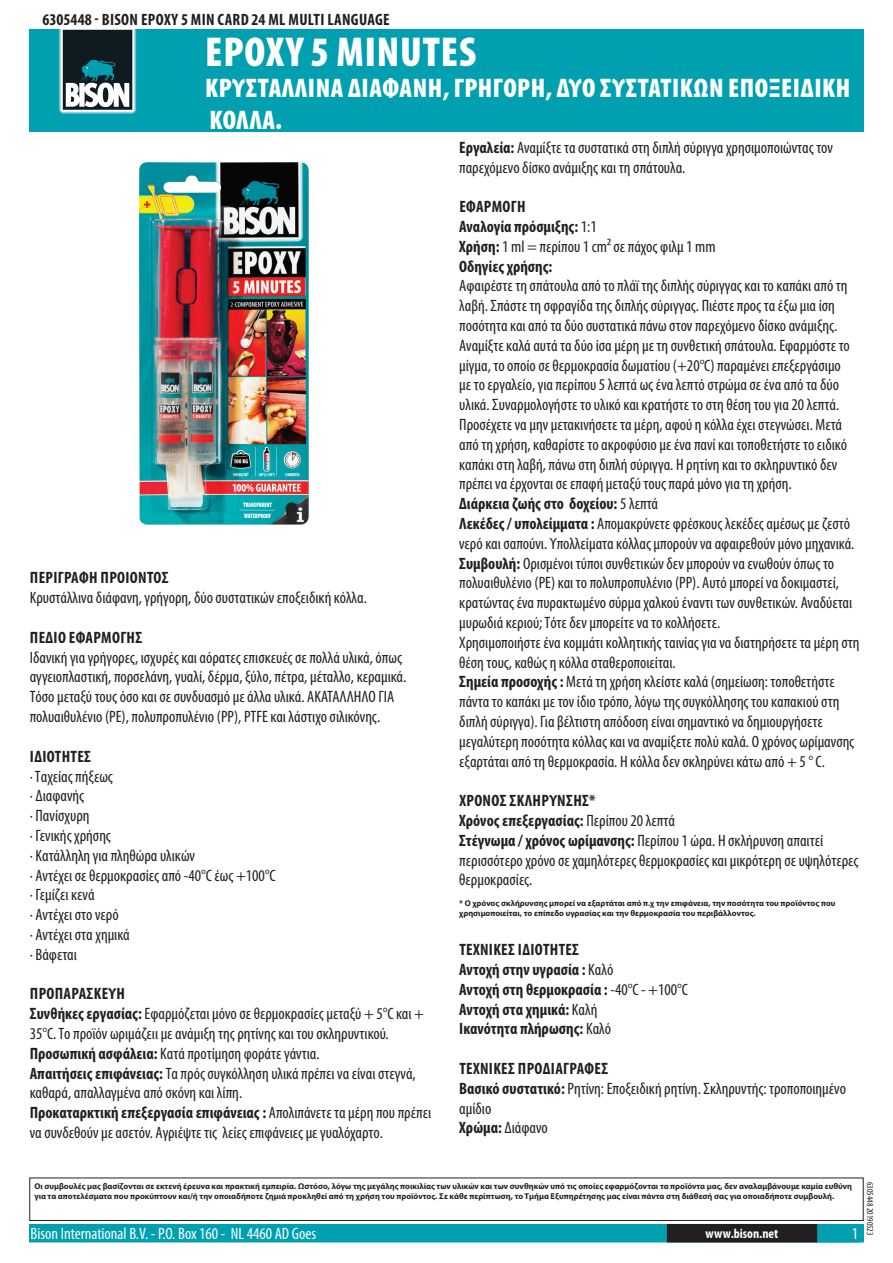
<style>
.page{position:relative;width:893px;height:1263px;background:#fff}
.page>*{position:absolute;margin:0;border:0;box-sizing:border-box;transform-origin:0 0}
.t1{font:900 condensed 42px "Myriad Pro";letter-spacing:.02em;color:#fff}
.t2{font:900 condensed 27px/32.4px "Myriad Pro";letter-spacing:.02em;color:#fff}
.t3{font:condensed 16.5px/19.8px "Myriad Pro";color:#231f20}
.t4{font:700 condensed 16.5px/19.8px "Myriad Pro";letter-spacing:.005em;color:#231f20}
.t5{font:condensed 16.5px "Myriad Pro";color:#fff}
.t6{font:700 condensed 13.5px "Myriad Pro";letter-spacing:.015em;color:#fff}
.t7{font:condensed 9px "Myriad Pro";color:#231f20}
.t8{font:700 8.4px/10.1px "Myriad Pro";color:#231f20}
.s1{font-weight:700}
.s2{font-weight:400}
</style>
<div class="page">
<div style="left:30px;top:1225px;width:833px;height:17px;background:#00a0b0"></div>
<div style="left:29px;top:1224px;width:835px;height:18px;border:2px solid #00a0b0"></div>
<div style="left:816px;top:1224px;width:44px;height:18px;border:2px solid #00a0b0"></div>
<div style="left:668px;top:1225px;width:148px;height:17px;background:#231f20"></div>
<div style="left:667px;top:1224px;width:150px;height:18px;border:2px solid #231f20"></div>
<div style="left:29px;top:1177px;width:835px;height:44px;border:1px solid #231f20"></div>
<div style="left:30px;top:30px;width:834px;height:102px;background:#00a0b0"></div>
<svg style="left:59px;top:30px;width:78px;height:84px;background:#516970"></svg>
<img style="left:139px;top:162px;width:170px;height:363px">
<p class="t4" style="left:43px;top:9px;width:347px">6305448 - BISON EPOXY 5 MIN CARD 24 ML MULTI LANGUAGE</p>
<h1 class="t1" style="left:205px;top:25px;width:272px">EPOXY 5 MINUTES</h1>
<h2 class="t2" style="left:205px;top:71px;width:643px">KΡΥΣΤΆΛΛΙΝΑ ΔΙΆΦΑΝΗ, ΓΡΉΓΟΡΗ, ΔΎΟ ΣΥΣΤΑΤΙΚΏΝ ΕΠΟΞΕΙΔΙΚΉ<br>ΚΌΛΛΑ.</h2>
<p class="t4" style="left:30px;top:568px;width:140px">ΠΕΡΙΓΡΑΦH ΠΡΟIOΝΤΟΣ</p>
<p class="t3" style="left:30px;top:588px;width:339px">Kρυστάλλινα διάφανη, γρήγορη, δύο συστατικών εποξειδική κόλλα.</p>
<p class="t4" style="left:30px;top:627px;width:114px">ΠΕΔIΟ ΕΦΑΡΜΟΓHΣ</p>
<p class="t3" style="left:30px;top:647px;width:378px">Ιδανική για γρήγορες, ισχυρές και αόρατες επισκευές σε πολλά υλικά, όπως αγγειοπλαστική, πορσελάνη, γυαλί, δέρμα, ξύλο, πέτρα, μέταλλο, κεραμικά.<br>Τόσο μεταξύ τους όσο και σε συνδυασμό με άλλα υλικά. ΑΚΑΤΑΛΛΗΛΟ ΓΙΑ πολυαιθυλένιο (PE), πολυπροπυλένιο (PP), PTFE και λάστιχο σιλικόνης.</p>
<p class="t4" style="left:30px;top:746px;width:63px">ΙΔIOΤΗΤΕΣ</p>
<p class="t3" style="left:30px;top:766px;width:247px">· Ταχείας πήξεως<br>· Διαφανής<br>· Πανίσχυρη<br>· Γενικής χρήσης<br>· Κατάλληλη για πληθώρα υλικών<br>· Αντέχει σε θερμοκρασίες από -40°C έως +100°C · Γεμίζει κενά<br>· Αντέχει στο νερό<br>· Αντέχει στα χημικά<br>· Βάφεται</p>
<p class="t3" style="left:30px;top:984px;width:403px"><span class="s1">ΠΡΟΠΑΡΑΣΚΕΥΉ<br>ΣΥΝΘΉΚΕΣ ΕΡΓΑΣΊΑΣ:</span> Εφαρμόζεται μόνο σε θερμοκρασίες μεταξύ + 5°C και + 35°C. Το προϊόν ωριμάζειι με ανάμιξη της ρητίνης και του σκληρυντικού.<br><span class="s1">ΠΡΟΣΩΠΙΚΉ ΑΣΦΆΛΕΙΑ:</span> Κατά προτίμηση φοράτε γάντια.<br><span class="s1">ΑΠΑΙΤΉΣΕΙΣ ΕΠΙΦΆΝΕΙΑΣ:</span> Τα πρός συγκόλληση υλικά πρέπει να είναι στεγνά, καθαρά, απαλλαγμένα από σκόνη και λίπη.<br><span class="s1">ΠΡΟΚΑΤΑΡΚΤΙΚΉ ΕΠΕΞΕΡΓΑΣΊΑ ΕΠΙΦΆΝΕΙΑΣ :</span> Απολιπάνετε τα μέρη που πρέπει να συνδεθούν με ασετόν. Αγριέψτε τις λείες επιφάνειες με γυαλόχαρτο.</p>
<p class="t3" style="left:459px;top:137px;width:375px"><span class="s1">ΕΡΓΑΛΕΊΑ:</span> Αναμίξτε τα συστατικά στη διπλή σύριγγα χρησιμοποιώντας τον παρεχόμενο δίσκο ανάμιξης και τη σπάτουλα.</p>
<p class="t4" style="left:459px;top:196px;width:258px">ΕΦΑΡΜΟΓΗ<br>ΑΝΑΛΟΓΊΑ ΠΡΌΣΜΙΞΗΣ: <span class="s2">1:1<br></span>ΧΡΉΣΗ: <span class="s2">1 ml = περίπου 1 cm² σε πάχος φιλμ 1 mm<br></span>ΟΔΗΓΊΕΣ ΧΡΉΣΗΣ:</p>
<p class="t3" style="left:459px;top:276px;width:402px">Αφαιρέστε τη σπάτουλα από το πλάϊ της διπλής σύριγγας και το καπάκι από τη λαβή. Σπάστε τη σφραγίδα της διπλής σύριγγας. Πιέστε προς τα έξω μια ίση ποσότητα και από τα δύο συστατικά πάνω στον παρεχόμενο δίσκο ανάμιξης.<br>Αναμίξτε καλά αυτά τα δύο ίσα μέρη με τη συνθετική σπάτουλα. Εφαρμόστε το μίγμα, το οποίο σε θερμοκρασία δωματίου (+20°C) παραμένει επεξεργάσιμο<br>με το εργαλείο, για περίπου 5 λεπτά ως ένα λεπτό στρώμα σε ένα από τα δύο υλικά. Συναρμολογήστε το υλικό και κρατήστε το στη θέση του για 20 λεπτά.<br>Προσέχετε να μην μετακινήσετε τα μέρη, αφού η κόλλα έχει στεγνώσει. Μετά από τη χρήση, καθαρίστε το ακροφύσιο με ένα πανί και τοποθετήστε το ειδικό καπάκι στη λαβή, πάνω στη διπλή σύριγγα. Η ρητίνη και το σκληρυντικό δεν πρέπει να έρχονται σε επαφή μεταξύ τους παρά μόνο για τη χρήση.<br><span class="s1">ΔΙΆΡΚΕΙΑ ΖΩΉΣ ΣΤΟ ΔΟΧΕΊΟΥ:</span> 5 λεπτά<br><span class="s1">ΛΕΚΈΔΕΣ / ΥΠΟΛΕΊΜΜΑΤΑ :</span> Απομακρύνετε φρέσκους λεκέδες αμέσως με ζεστό νερό και σαπούνι. Υπολλείματα κόλλας μπορούν να αφαιρεθούν μόνο μηχανικά.<br><span class="s1">ΣΥΜΒΟΥΛΉ:</span> Ορισμένοι τύποι συνθετικών δεν μπορούν να ενωθούν όπως το πολυαιθυλένιο (PE) και το πολυπροπυλένιο (PP). Αυτό μπορεί να δοκιμαστεί, κρατώντας ένα πυρακτωμένο σύρμα χαλκού έναντι των συνθετικών. Αναδύεται μυρωδιά κεριού; Τότε δεν μπορείτε να το κολλήσετε.<br>Χρησιμοποιήστε ένα κομμάτι κολλητικής ταινίας για να διατηρήσετε τα μέρη στη θέση τους, καθώς η κόλλα σταθεροποιείται.<br><span class="s1">ΣΗΜΕΊΑ ΠΡΟΣΟΧΉΣ :</span> Μετά τη χρήση κλείστε καλά (σημείωση: τοποθετήστε πάντα το καπάκι με τον ίδιο τρόπο, λόγω της συγκόλλησης του καπακιού στη διπλή σύριγγα). Για βέλτιστη απόδοση είναι σημαντικό να δημιουργήσετε μεγαλύτερη ποσότητα κόλλας και να αναμίξετε πολύ καλά. Ο χρόνος ωρίμανσης εξαρτάται από τη θερμοκρασία. Η κόλλα δεν σκληρύνει κάτω από + 5 ° C.</p>
<p class="t3" style="left:459px;top:791px;width:401px"><span class="s1">ΧΡΟΝΟΣ ΣΚΛΗΡΥΝΣΗΣ*<br>ΧΡΌΝΟΣ ΕΠΕΞΕΡΓΑΣΊΑΣ:</span> Περίπου 20 λεπτά<br><span class="s1">ΣΤΈΓΝΩΜΑ / ΧΡΌΝΟΣ ΩΡΊΜΑΝΣΗΣ:</span> Περίπου 1 ώρα. Η σκλήρυνση απαιτεί περισσότερο χρόνο σε χαμηλότερες θερμοκρασίες και μικρότερη σε υψηλότερες θερμοκρασίες.</p>
<p class="t8" style="left:459px;top:897px;width:378px">* Ο χρόνος σκλήρυνσης μπορεί να εξαρτάται από π.χ την επιφάνεια, την ποσότητα του προϊόντος που χρησιμοποιείται, το επίπεδο υγρασίας και την θερμοκρασία του περιβάλλοντος.</p>
<p class="t4" style="left:459px;top:939px;width:230px">ΤΕΧΝΙΚΕΣ ΙΔΙΟΤΗΤΕΣ<br>ΑΝΤΟΧΉ ΣΤΗΝ ΥΓΡΑΣΊΑ : <span class="s2">Καλό<br></span>ΑΝΤΟΧΉ ΣΤΗ ΘΕΡΜΟΚΡΑΣΊΑ : <span class="s2">-40°C - +100°C<br></span>ΑΝΤΟΧΉ ΣΤΑ ΧΗΜΙΚΆ: <span class="s2">Καλή<br></span>ΙΚΑΝΌΤΗΤΑ ΠΛΉΡΩΣΗΣ: <span class="s2">Καλό</span></p>
<p class="t3" style="left:459px;top:1058px;width:388px"><span class="s1">ΤΕΧΝΙΚΕΣ ΠΡΟΔΙΑΓΡΑΦΕΣ<br>ΒΑΣΙΚΌ ΣΥΣΤΑΤΙΚΌ:</span> Ρητίνη: Εποξειδική ρητίνη. Σκληρυντής: τροποποιημένο αμίδιο<br><span class="s1">ΧΡΏΜΑ:</span> Διάφανο</p>
<p class="t8" style="left:34px;top:1181px;width:819px">Οι συμβουλές μας βασίζονται σε εκτενή έρευνα και πρακτική εμπειρία. Ωστόσο, λόγω της μεγάλης ποικιλίας των υλικών και των συνθηκών υπό τις οποίες εφαρμόζονται τα προϊόντα μας, δεν αναλαμβάνουμε καμία ευθύνη για τα αποτελέσματα που προκύπτουν και/ή την οποιαδήποτε ζημιά προκληθεί από τη χρήση του προϊόντος. Σε κάθε περίπτωση, το Τμήμα Εξυπηρέτησης μας είναι πάντα στη διάθεσή σας για οποιαδήποτε συμβουλή.</p>
<p class="t5" style="left:31px;top:1224px;width:287px">Bison International B.V. - P.O. Box 160 - NL 4460 AD Goes</p>
<p class="t6" style="left:706px;top:1225px;width:74px">WWW.BISON.NET</p>
<p class="t5" style="left:852px;top:1224px;width:8px">1</p>
<p class="t7" style="left:875px;top:1182px;width:55px;rotate:90deg">6305448 20190523</p>
</div>
